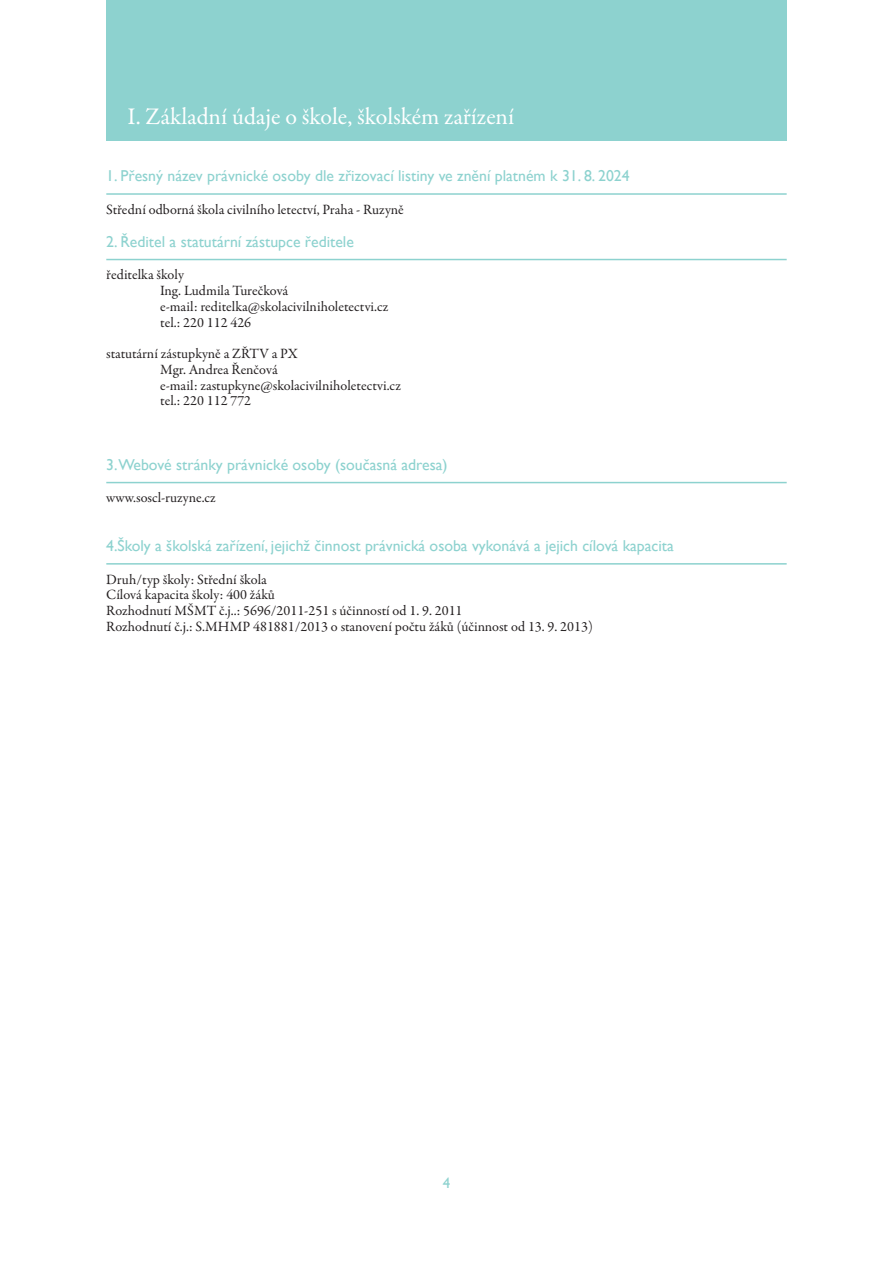
<style>
.page{position:relative;width:893px;height:1263px;background:#fff}
.page>*{position:absolute;margin:0;border:0;box-sizing:border-box;transform-origin:0 0}
.t1{font:24px "Garamond Premr Pro";color:#fff}
.t2{font:15.75px "Gill Sans";color:#8dd2cf}
.t3{font:15px "Gill Sans";color:#8dd2cf}
.t4{font:14.25px/15.8px "Garamond Premr Pro";color:#231f20}
</style>
<div class="page">
<hr style="left:106px;top:193px;width:681px;height:2px;background:#8dd2cf">
<hr style="left:106px;top:259px;width:681px;height:1px;background:#8dd2cf">
<hr style="left:106px;top:482px;width:681px;height:1px;background:#8dd2cf">
<hr style="left:106px;top:563px;width:681px;height:2px;background:#8dd2cf">
<div style="left:106px;top:0;width:681px;height:140px;background:#8dd2cf"></div>
<h1 class="t1" style="left:128px;top:107px;width:388px">I. Základní údaje o škole, školském zařízení</h1>
<p class="t2" style="left:106px;top:166px;width:525px">1. Přesný název právnické osoby dle zřizovací listiny ve znění platném k 31. 8. 2024</p>
<p class="t4" style="left:106px;top:203px;width:299px">Střední odborná škola civilního letectví, Praha - Ruzyně</p>
<p class="t2" style="left:106px;top:232px;width:249px">2. Ředitel a statutární zástupce ředitele</p>
<p class="t4" style="left:160px;top:268px;width:230px;text-indent:-54px">ředitelka školy<br>Ing. Ludmila Turečková<br>e-mail: reditelka@skolacivilniholetectvi.cz tel.: 220 112 426</p>
<p class="t4" style="left:160px;top:347px;width:242px;text-indent:-54px">statutární zástupkyně a ZŘTV a PX<br>Mgr. Andrea Řenčová<br>e-mail: zastupkyne@skolacivilniholetectvi.cz tel.: 220 112 772</p>
<p class="t2" style="left:106px;top:455px;width:343px">3.Webové stránky právnické osoby (současná adresa)</p>
<p class="t4" style="left:106px;top:491px;width:111px">www.soscl-ruzyne.cz</p>
<p class="t2" style="left:106px;top:536px;width:569px">4.Školy a školská zařízení, jejichž činnost právnická osoba vykonává a jejich cílová kapacita</p>
<p class="t4" style="left:106px;top:572px;width:488px">Druh/typ školy: Střední škola<br>Cílová kapacita školy: 400 žáků<br>Rozhodnutí MŠMT č.j..: 5696/2011-251 s účinností od 1. 9. 2011<br>Rozhodnutí č.j.: S.MHMP 481881/2013 o stanovení počtu žáků (účinnost od 13. 9. 2013)</p>
<p class="t3" style="left:443px;top:1174px;width:9px">4</p>
</div>
